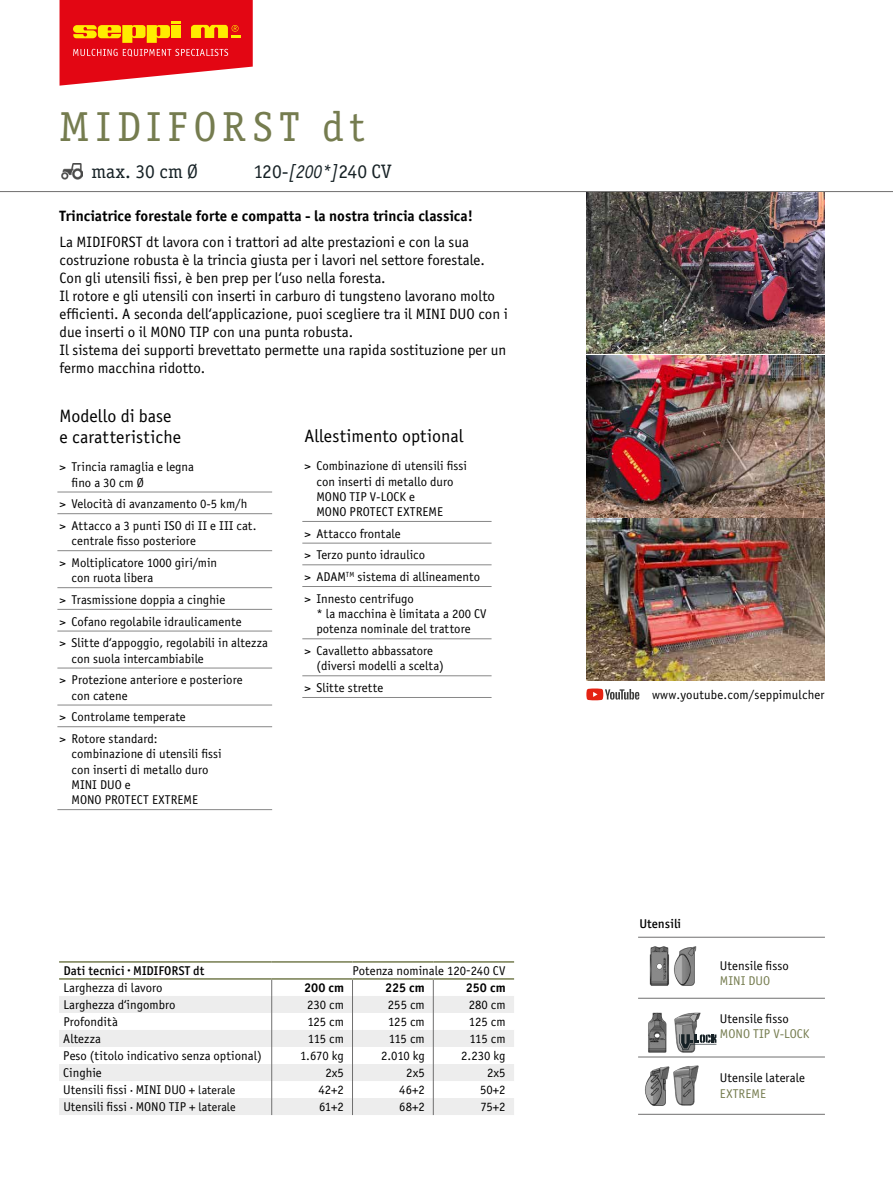
<style>
.page{position:relative;width:893px;height:1191px;background:#fff}
.page>*{position:absolute;margin:0;border:0;box-sizing:border-box;transform-origin:0 0}
.t1{font:42px "Officina Serif ITC";letter-spacing:.155em;color:#757c4f}
.t2{font:19.5px "Officina Serif ITC";color:#162125}
.t3{font:18px/21.6px "Officina Sans Book ITC";color:#000}
.t4{font:15px/18px "Officina Sans Book ITC";color:#000}
.t5{font:15px "Officina Sans Bold ITC";color:#000}
.t6{font:12.75px/15.3px "Officina Sans Book ITC";color:#000}
.t7{font:12.75px "Officina Sans Medium ITC";color:#000}
.t8{font:12.75px "Officina Sans Book ITC";color:#757c4f}
.t9{font:12.75px "Officina Sans Bold ITC";color:#000}
.s1{font-style:italic}
.s2{font-family:"Officina Sans Bold ITC";font-size:12px}
.s3{font-size:12px}
</style>
<div class="page">
<svg style="left:60px;top:0;width:193px;height:86px;background:#e93f30"></svg>
<hr style="left:0;top:191px;width:893px;height:1px;background:#706f6f">
<img style="left:586px;top:192px;width:239px;height:325px">
<img style="left:586px;top:519px;width:239px;height:161px">
<hr style="left:638px;top:1056px;width:187px;height:1px;background:#706f6f">
<hr style="left:638px;top:998px;width:187px;height:1px;background:#706f6f">
<hr style="left:638px;top:1114px;width:187px;height:1px;background:#706f6f">
<hr style="left:638px;top:937px;width:187px;height:1px;background:#706f6f">
<img style="left:649px;top:946px;width:48px;height:40px">
<img style="left:648px;top:1012px;width:53px;height:41px">
<img style="left:675px;top:1065px;width:24px;height:41px">
<svg style="left:586px;top:688px;width:53px;height:12px"></svg>
<img style="left:645px;top:1066px;width:30px;height:40px">
<svg style="left:679px;top:1034px;width:37px;height:16px"></svg>
<img style="left:62px;top:163px;width:21px;height:16px">
<hr style="left:57px;top:492px;width:215px;height:1px;background:#878787">
<hr style="left:57px;top:513px;width:215px;height:1px;background:#878787">
<hr style="left:57px;top:550px;width:215px;height:1px;background:#878787">
<hr style="left:57px;top:587px;width:215px;height:1px;background:#878787">
<hr style="left:57px;top:609px;width:215px;height:1px;background:#878787">
<hr style="left:57px;top:631px;width:215px;height:1px;background:#878787">
<hr style="left:57px;top:668px;width:215px;height:1px;background:#878787">
<hr style="left:57px;top:705px;width:215px;height:1px;background:#878787">
<hr style="left:57px;top:726px;width:215px;height:1px;background:#878787">
<hr style="left:57px;top:809px;width:215px;height:1px;background:#878787">
<hr style="left:302px;top:521px;width:190px;height:1px;background:#878787">
<hr style="left:302px;top:543px;width:190px;height:1px;background:#878787">
<hr style="left:302px;top:564px;width:190px;height:1px;background:#878787">
<hr style="left:302px;top:586px;width:190px;height:1px;background:#878787">
<hr style="left:302px;top:638px;width:190px;height:1px;background:#878787">
<hr style="left:302px;top:675px;width:190px;height:1px;background:#878787">
<hr style="left:302px;top:697px;width:190px;height:1px;background:#878787">
<svg style="left:59px;top:979px;width:455px;height:136px"></svg>
<hr style="left:59px;top:961px;width:213px;height:1px;background:#757c4f">
<hr style="left:272px;top:961px;width:80px;height:1px;background:#757c4f">
<hr style="left:352px;top:961px;width:81px;height:1px;background:#757c4f">
<hr style="left:433px;top:961px;width:81px;height:1px;background:#757c4f">
<hr style="left:59px;top:978px;width:213px;height:1px;background:#757c4f">
<hr style="left:272px;top:978px;width:80px;height:1px;background:#757c4f">
<hr style="left:352px;top:978px;width:81px;height:1px;background:#757c4f">
<hr style="left:433px;top:978px;width:81px;height:1px;background:#757c4f">
<h1 class="t1" style="left:60px;top:100px;width:307px">MIDIFORST dt</h1>
<h2 class="t2" style="left:91px;top:159px;width:108px">max. 30 cm Ø</h2>
<h2 class="t2" style="left:253px;top:159px;width:139px">120-<span class="s1">[200*]</span>240 CV</h2>
<p class="t5" style="left:60px;top:205px;width:415px">Trinciatrice forestale forte e compatta - la nostra trincia classica!</p>
<p class="t4" style="left:60px;top:232px;width:450px">La MIDIFORST dt lavora con i trattori ad alte prestazioni e con la sua costruzione robusta è la trincia giusta per i lavori nel settore forestale.<br>Con gli utensili fissi, è ben prep per l‘uso nella foresta.<br>Il rotore e gli utensili con inserti in carburo di tungsteno lavorano molto efficienti. A seconda dell‘applicazione, puoi scegliere tra il MINI DUO con i due inserti o il MONO TIP con una punta robusta.<br>Il sistema dei supporti brevettato permette una rapida sostituzione per un fermo macchina ridotto.</p>
<h3 class="t3" style="left:60px;top:404px;width:123px">Modello di base e caratteristiche</h3>
<p class="t6" style="left:72px;top:459px;width:124px;text-indent:-12px">&gt; Trincia ramaglia e legna fino a 30 cm Ø</p>
<p class="t6" style="left:60px;top:493px;width:199px;line-height:21.8px">&gt; Velocità di avanzamento 0-5 km/h &gt; Attacco a 3 punti ISO di II e III cat.</p>
<p class="t6" style="left:60px;top:530px;width:159px;line-height:21.6px;text-indent:12px">centrale fisso posteriore<br>&gt; Moltiplicatore 1000 giri/min</p>
<p class="t6" style="left:60px;top:566px;width:210px;line-height:21.8px;text-indent:12px">con ruota libera<br>&gt; Trasmissione doppia a cinghie<br>&gt; Cofano regolabile idraulicamente<br>&gt; Slitte d‘appoggio, regolabili in altezza</p>
<p class="t6" style="left:60px;top:647px;width:185px;line-height:21.6px;text-indent:12px">con suola intercambiabile<br>&gt; Protezione anteriore e posteriore</p>
<p class="t6" style="left:60px;top:684px;width:128px;line-height:21.8px;text-indent:12px">con catene<br>&gt; Controlame temperate &gt; Rotore standard:</p>
<p class="t6" style="left:72px;top:746px;width:152px">combinazione di utensili fissi con inserti di metallo duro<br>MINI DUO e<br>MONO PROTECT EXTREME</p>
<h3 class="t3" style="left:304px;top:424px;width:160px">Allestimento optional</h3>
<p class="t6" style="left:316px;top:458px;width:152px;text-indent:-12px">&gt; Combinazione di utensili fissi con inserti di metallo duro<br>MONO TIP V-LOCK e<br>MONO PROTECT EXTREME</p>
<p class="t6" style="left:304px;top:522px;width:177px;line-height:21.8px">&gt; Attacco frontale<br>&gt; Terzo punto idraulico<br>&gt; ADAM<sup>TM</sup> sistema di allineamento &gt; Innesto centrifugo</p>
<p class="t6" style="left:316px;top:606px;width:172px">* la macchina è limitata a 200 CV potenza nominale del trattore</p>
<p class="t6" style="left:316px;top:642px;width:129px;text-indent:-12px">&gt; Cavalletto abbassatore (diversi modelli a scelta)</p>
<p class="t6" style="left:304px;top:679px;width:81px">&gt; Slitte strette</p>
<p class="t7" style="left:63px;top:962px;width:142px">Dati tecnici · MIDIFORST dt</p>
<p class="t6" style="left:352px;top:962px;width:155px">Potenza nominale 120-240 CV</p>
<p class="t6" style="left:63px;top:980px;width:101px">Larghezza di lavoro</p>
<p class="t9" style="left:304px;top:979px;width:41px">200 cm</p>
<p class="t9" style="left:385px;top:979px;width:41px">225 cm</p>
<p class="t9" style="left:466px;top:979px;width:41px">250 cm</p>
<p class="t6" style="left:63px;top:996px;width:114px">Larghezza d‘ingombro</p>
<p class="t6" style="left:307px;top:996px;width:38px">230 cm</p>
<p class="t6" style="left:388px;top:996px;width:38px">255 cm</p>
<p class="t6" style="left:469px;top:996px;width:38px">280 cm</p>
<p class="t6" style="left:63px;top:1013px;width:56px">Profondità</p>
<p class="t6" style="left:307px;top:1013px;width:38px">125 cm</p>
<p class="t6" style="left:388px;top:1013px;width:38px">125 cm</p>
<p class="t6" style="left:469px;top:1013px;width:38px">125 cm</p>
<p class="t6" style="left:63px;top:1030px;width:39px">Altezza</p>
<p class="t6" style="left:308px;top:1030px;width:37px">115 cm</p>
<p class="t6" style="left:389px;top:1030px;width:37px">115 cm</p>
<p class="t6" style="left:470px;top:1030px;width:37px">115 cm</p>
<p class="t6" style="left:63px;top:1047px;width:200px">Peso (titolo indicativo senza optional)</p>
<p class="t6" style="left:300px;top:1047px;width:45px">1.670 kg</p>
<p class="t6" style="left:381px;top:1047px;width:45px">2.010 kg</p>
<p class="t6" style="left:461px;top:1047px;width:46px">2.230 kg</p>
<p class="t6" style="left:63px;top:1064px;width:40px">Cinghie</p>
<p class="t6" style="left:326px;top:1064px;width:20px">2x5</p>
<p class="t6" style="left:406px;top:1064px;width:20px">2x5</p>
<p class="t6" style="left:487px;top:1064px;width:20px">2x5</p>
<p class="t6" style="left:63px;top:1081px;width:174px">Utensili fissi <span class="s2">·</span> MINI DUO + <span class="s3">laterale</span></p>
<p class="t6" style="left:318px;top:1081px;width:27px">42+2</p>
<p class="t6" style="left:399px;top:1081px;width:27px">46+2</p>
<p class="t6" style="left:480px;top:1081px;width:27px">50+2</p>
<p class="t6" style="left:63px;top:1098px;width:174px">Utensili fissi <span class="s2">·</span> MONO TIP + <span class="s3">laterale</span></p>
<p class="t6" style="left:319px;top:1098px;width:26px">61+2</p>
<p class="t6" style="left:399px;top:1098px;width:27px">68+2</p>
<p class="t6" style="left:480px;top:1098px;width:27px">75+2</p>
<p class="t6" style="left:652px;top:687px;width:174px">www.youtube.com/seppimulcher</p>
<p class="t7" style="left:639px;top:914px;width:43px">Utensili</p>
<p class="t6" style="left:720px;top:957px;width:70px">Utensile fisso</p>
<p class="t8" style="left:720px;top:972px;width:52px">MINI DUO</p>
<p class="t6" style="left:720px;top:1011px;width:70px">Utensile fisso</p>
<p class="t8" style="left:720px;top:1025px;width:91px">MONO TIP V-LOCK</p>
<p class="t6" style="left:720px;top:1069px;width:87px">Utensile laterale</p>
<p class="t8" style="left:720px;top:1085px;width:48px">EXTREME</p>
</div>
